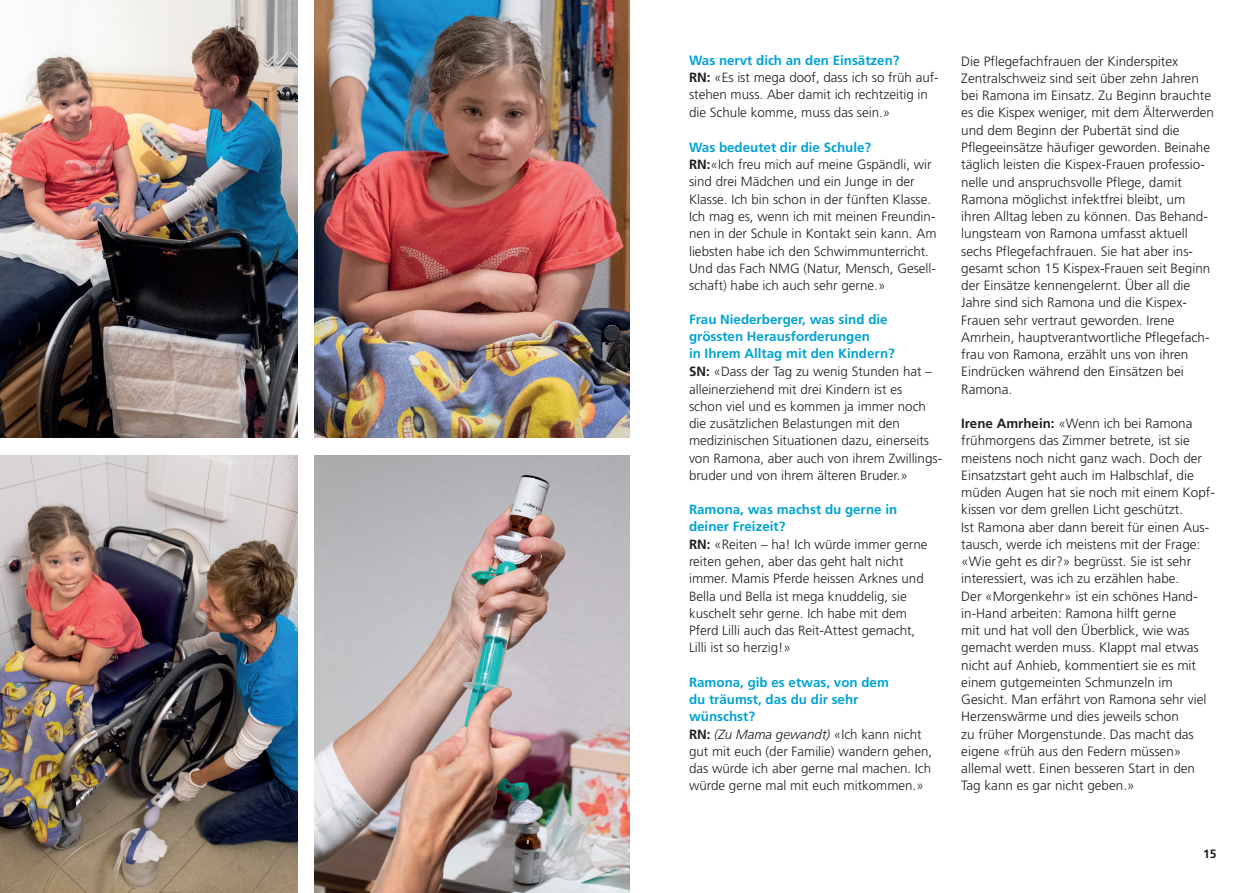
<style>
.page{position:relative;width:1259px;height:893px;background:#fff}
.page>*{position:absolute;margin:0;border:0;box-sizing:border-box;transform-origin:0 0}
.t1{font:300 13.5px/17.2px "Frutiger";color:#231f20}
.t2{font:300 13.35px/17.2px "Frutiger";color:#231f20}
.t3{font:700 12px "Frutiger";color:#231f20}
.s1{font-weight:700;color:#00a3d4}
.s2{font-weight:700}
.s3{font-style:italic}
.s4{font-weight:700;font-size:13.35px}
</style>
<div class="page">
<img style="left:315px;top:455px;width:314px;height:438px">
<img style="left:0;top:455px;width:298px;height:438px">
<img style="left:315px;top:0;width:314px;height:438px">
<img style="left:0;top:0;width:298px;height:438px">
<p class="t2" style="left:689px;top:52px;width:251px"><span class="s1">Was nervt dich an den Einsätzen?<br></span><span class="s2">RN:</span> «Es ist mega doof, dass ich so früh auf&shy;stehen muss. Aber damit ich rechtzeitig in die Schule komme, muss das sein.»</p>
<p class="t2" style="left:689px;top:139px;width:249px"><span class="s1">Was bedeutet dir die Schule?<br></span><span class="s2">RN:</span>«Ich freu mich auf meine Gspändli, wir sind drei Mädchen und ein Junge in der Klasse. Ich bin schon in der fünften Klasse.<br>Ich mag es, wenn ich mit meinen Freundin&shy;nen in der Schule in Kontakt sein kann. Am liebsten habe ich den Schwimmunterricht.<br>Und das Fach NMG (Natur, Mensch, Gesell&shy;schaft) habe ich auch sehr gerne.»</p>
<p class="t2" style="left:689px;top:311px;width:255px"><span class="s1">Frau Niederberger, was sind die grössten Herausforderungen<br>in Ihrem Alltag mit den Kindern?<br></span><span class="s2">SN:</span> «Dass der Tag zu wenig Stunden hat – alleinerziehend mit drei Kindern ist es<br>schon viel und es kommen ja immer noch die zusätzlichen Belastungen mit den medizinischen Situationen dazu, einerseits von Ramona, aber auch von ihrem Zwillings&shy;bruder und von ihrem älteren Bruder.»</p>
<p class="t2" style="left:689px;top:501px;width:240px"><span class="s1">Ramona, was machst du gerne in deiner Freizeit?<br></span><span class="s2">RN:</span> «Reiten – ha! Ich würde immer gerne reiten gehen, aber das geht halt nicht immer. Mamis Pferde heissen Arknes und Bella und Bella ist mega knuddelig, sie kuschelt sehr gerne. Ich habe mit dem Pferd Lilli auch das Reit-Attest gemacht, Lilli ist so herzig!»</p>
<p class="t2" style="left:689px;top:674px;width:245px"><span class="s1">Ramona, gib es etwas, von dem<br>du träumst, das du dir sehr<br>wünschst?<br></span><span class="s2">RN:</span> <span class="s3">(Zu Mama gewandt)</span> «Ich kann nicht gut mit euch (der Familie) wandern gehen, das würde ich aber gerne mal machen. Ich würde gerne mal mit euch mitkommen.»</p>
<p class="t1" style="left:961px;top:53px;width:254px">Die Pflegefachfrauen der Kinderspitex Zentralschweiz sind seit über zehn Jahren bei Ramona im Einsatz. Zu Beginn brauchte es die Kispex weniger, mit dem Älterwerden und dem Beginn der Pubertät sind die Pflegeeinsätze häufiger geworden. Beinahe täglich leisten die Kispex-Frauen professio&shy;nelle und anspruchsvolle Pflege, damit Ramona möglichst infektfrei bleibt, um ihren Alltag leben zu können. Das Behand&shy;lungsteam von Ramona umfasst aktuell sechs Pflegefachfrauen. Sie hat aber ins&shy;gesamt schon 15 Kispex-Frauen seit Beginn der Einsätze kennengelernt. Über all die Jahre sind sich Ramona und die Kispex-Frauen sehr vertraut geworden. Irene Amrhein, hauptverantwortliche Pflegefach&shy;frau von Ramona, erzählt uns von ihren Eindrücken während den Einsätzen bei Ramona.</p>
<p class="t1" style="left:961px;top:415px;width:255px"><span class="s4">Irene Amrhein:</span> «Wenn ich bei Ramona frühmorgens das Zimmer betrete, ist sie meistens noch nicht ganz wach. Doch der Einsatzstart geht auch im Halbschlaf, die müden Augen hat sie noch mit einem Kopf&shy;kissen vor dem grellen Licht geschützt.<br>Ist Ramona aber dann bereit für einen Aus&shy;tausch, werde ich meistens mit der Frage: «Wie geht es dir?» begrüsst. Sie ist sehr interessiert, was ich zu erzählen habe.<br>Der «Morgenkehr» ist ein schönes Hand&shy;in-Hand arbeiten: Ramona hilft gerne<br>mit und hat voll den Überblick, wie was gemacht werden muss. Klappt mal etwas nicht auf Anhieb, kommentiert sie es mit einem gutgemeinten Schmunzeln im Gesicht. Man erfährt von Ramona sehr viel Herzenswärme und dies jeweils schon<br>zu früher Morgenstunde. Das macht das eigene «früh aus den Federn müssen» allemal wett. Einen besseren Start in den Tag kann es gar nicht geben.»</p>
<p class="t3" style="left:1203px;top:847px;width:15px">15</p>
</div>
